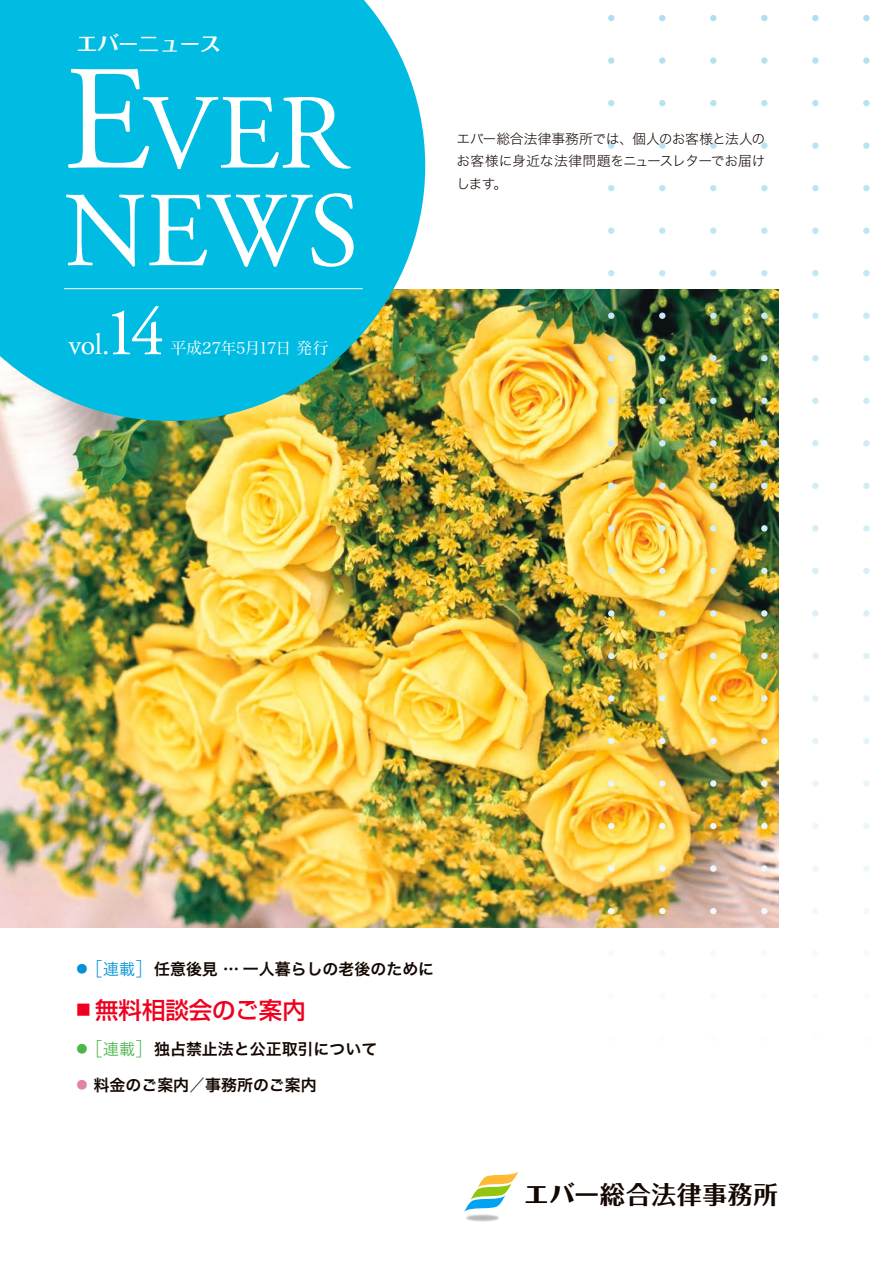
<style>
.page{position:relative;width:893px;height:1263px;background:#fff}
.page>*{position:absolute;margin:0;border:0;box-sizing:border-box;transform-origin:0 0}
.t1{font:106.35px/97.6px "Adobe Garamond Pro";letter-spacing:-.01em;color:#fff}
.t2{font:68.1px "Adobe Garamond Pro";color:#fff}
.t3{font:29.7px "Adobe Garamond Pro";color:#fff}
.t4{font:700 24.75px "Folk Pro";letter-spacing:.035em;color:#140700}
.t5{font:500 23.4px "Shin Go Pr 6 N";color:#ef001e}
.t6{font:700 21.3px "Folk Pro";color:#fff}
.t7{font:15.9px "Hira Kaku Std N W6";color:#140700}
.t8{font:15.9px "Hira Min Std N W3";letter-spacing:-.005em;color:#fff}
.t9{font:13.8px/22.4px "Hira Kaku Std N W2";letter-spacing:-.02em;color:#140700;text-align:justify}
.s1{font-size:148.8px}
.s2{font-size:11.1px;color:#0093d6}
.s3{font-family:"Hira Kaku Std N W1";font-size:19.2px;color:#0093d6}
.s4{font-family:"Hira Kaku Std N W3";color:#0093d6}
.s5{font-size:11.1px;color:#4cb54b}
.s6{font-family:"Hira Kaku Std N W1";font-size:19.2px;color:#4cb54b}
.s7{font-family:"Hira Kaku Std N W3";color:#4cb54b}
.s8{font-size:11.1px;color:#e285a0}
.s9{font-family:"Hira Kaku Std N W1"}
.s10{font-weight:800}
</style>
<div class="page">
<img style="left:0;top:289px;width:778px;height:638px">
<svg style="left:0;top:0;width:425px;height:421px;background:#14b9d6"></svg>
<div style="left:0;top:0;width:76px;height:85px;background:#00bbe2"></div>
<svg style="left:863px;top:15px;width:7px;height:6px"></svg>
<svg style="left:863px;top:57px;width:7px;height:7px"></svg>
<svg style="left:863px;top:100px;width:7px;height:6px"></svg>
<svg style="left:863px;top:142px;width:7px;height:7px"></svg>
<svg style="left:863px;top:185px;width:7px;height:6px"></svg>
<svg style="left:863px;top:227px;width:7px;height:7px"></svg>
<svg style="left:863px;top:270px;width:7px;height:6px"></svg>
<svg style="left:863px;top:313px;width:7px;height:6px"></svg>
<svg style="left:863px;top:355px;width:7px;height:6px"></svg>
<svg style="left:863px;top:398px;width:7px;height:6px"></svg>
<svg style="left:863px;top:440px;width:7px;height:6px"></svg>
<svg style="left:863px;top:483px;width:7px;height:6px"></svg>
<svg style="left:863px;top:525px;width:7px;height:6px"></svg>
<svg style="left:863px;top:568px;width:7px;height:6px"></svg>
<svg style="left:863px;top:610px;width:7px;height:7px"></svg>
<svg style="left:863px;top:653px;width:7px;height:6px"></svg>
<svg style="left:863px;top:695px;width:7px;height:7px"></svg>
<svg style="left:863px;top:738px;width:7px;height:6px"></svg>
<svg style="left:863px;top:780px;width:7px;height:7px"></svg>
<svg style="left:863px;top:823px;width:7px;height:6px"></svg>
<svg style="left:863px;top:865px;width:7px;height:7px"></svg>
<svg style="left:863px;top:908px;width:6px;height:6px"></svg>
<svg style="left:864px;top:951px;width:5px;height:5px"></svg>
<svg style="left:812px;top:15px;width:7px;height:6px"></svg>
<svg style="left:812px;top:57px;width:7px;height:7px"></svg>
<svg style="left:812px;top:100px;width:7px;height:6px"></svg>
<svg style="left:812px;top:142px;width:7px;height:7px"></svg>
<svg style="left:812px;top:185px;width:7px;height:6px"></svg>
<svg style="left:812px;top:227px;width:7px;height:7px"></svg>
<svg style="left:812px;top:270px;width:7px;height:6px"></svg>
<svg style="left:812px;top:313px;width:7px;height:6px"></svg>
<svg style="left:812px;top:355px;width:7px;height:6px"></svg>
<svg style="left:812px;top:398px;width:7px;height:6px"></svg>
<svg style="left:812px;top:440px;width:7px;height:6px"></svg>
<svg style="left:812px;top:483px;width:7px;height:6px"></svg>
<svg style="left:812px;top:525px;width:7px;height:6px"></svg>
<svg style="left:812px;top:568px;width:7px;height:6px"></svg>
<svg style="left:812px;top:610px;width:7px;height:7px"></svg>
<svg style="left:812px;top:653px;width:7px;height:6px"></svg>
<svg style="left:812px;top:695px;width:7px;height:7px"></svg>
<svg style="left:812px;top:738px;width:7px;height:6px"></svg>
<svg style="left:812px;top:780px;width:7px;height:7px"></svg>
<svg style="left:812px;top:823px;width:7px;height:6px"></svg>
<svg style="left:812px;top:865px;width:7px;height:7px"></svg>
<svg style="left:812px;top:908px;width:6px;height:6px"></svg>
<svg style="left:813px;top:951px;width:5px;height:5px"></svg>
<svg style="left:761px;top:15px;width:6px;height:6px"></svg>
<svg style="left:761px;top:57px;width:6px;height:7px"></svg>
<svg style="left:761px;top:100px;width:6px;height:6px"></svg>
<svg style="left:761px;top:142px;width:6px;height:7px"></svg>
<svg style="left:761px;top:185px;width:6px;height:6px"></svg>
<svg style="left:761px;top:227px;width:6px;height:7px"></svg>
<svg style="left:761px;top:270px;width:6px;height:6px"></svg>
<svg style="left:761px;top:313px;width:6px;height:6px"></svg>
<svg style="left:761px;top:355px;width:6px;height:6px"></svg>
<svg style="left:761px;top:398px;width:6px;height:6px"></svg>
<svg style="left:761px;top:440px;width:6px;height:6px"></svg>
<svg style="left:761px;top:483px;width:6px;height:6px"></svg>
<svg style="left:761px;top:525px;width:6px;height:6px"></svg>
<svg style="left:761px;top:568px;width:6px;height:6px"></svg>
<svg style="left:761px;top:610px;width:6px;height:7px"></svg>
<svg style="left:761px;top:653px;width:6px;height:6px"></svg>
<svg style="left:761px;top:695px;width:6px;height:7px"></svg>
<svg style="left:761px;top:738px;width:6px;height:6px"></svg>
<svg style="left:761px;top:780px;width:6px;height:7px"></svg>
<svg style="left:761px;top:823px;width:6px;height:6px"></svg>
<svg style="left:761px;top:865px;width:6px;height:7px"></svg>
<svg style="left:761px;top:908px;width:6px;height:6px"></svg>
<svg style="left:762px;top:951px;width:5px;height:5px"></svg>
<svg style="left:710px;top:15px;width:6px;height:6px"></svg>
<svg style="left:710px;top:57px;width:6px;height:7px"></svg>
<svg style="left:710px;top:100px;width:6px;height:6px"></svg>
<svg style="left:710px;top:142px;width:6px;height:7px"></svg>
<svg style="left:710px;top:185px;width:6px;height:6px"></svg>
<svg style="left:710px;top:227px;width:6px;height:7px"></svg>
<svg style="left:710px;top:270px;width:6px;height:6px"></svg>
<svg style="left:710px;top:313px;width:6px;height:6px"></svg>
<svg style="left:710px;top:355px;width:6px;height:6px"></svg>
<svg style="left:710px;top:398px;width:6px;height:6px"></svg>
<svg style="left:710px;top:440px;width:6px;height:6px"></svg>
<svg style="left:710px;top:483px;width:6px;height:6px"></svg>
<svg style="left:710px;top:525px;width:6px;height:6px"></svg>
<svg style="left:710px;top:568px;width:6px;height:6px"></svg>
<svg style="left:710px;top:610px;width:6px;height:7px"></svg>
<svg style="left:710px;top:653px;width:6px;height:6px"></svg>
<svg style="left:710px;top:695px;width:6px;height:7px"></svg>
<svg style="left:710px;top:738px;width:6px;height:6px"></svg>
<svg style="left:710px;top:780px;width:6px;height:7px"></svg>
<svg style="left:710px;top:823px;width:6px;height:6px"></svg>
<svg style="left:710px;top:865px;width:6px;height:7px"></svg>
<svg style="left:710px;top:908px;width:6px;height:6px"></svg>
<svg style="left:710px;top:951px;width:6px;height:5px"></svg>
<svg style="left:659px;top:15px;width:6px;height:6px"></svg>
<svg style="left:659px;top:57px;width:6px;height:7px"></svg>
<svg style="left:659px;top:100px;width:6px;height:6px"></svg>
<svg style="left:659px;top:142px;width:6px;height:7px"></svg>
<svg style="left:659px;top:185px;width:6px;height:6px"></svg>
<svg style="left:659px;top:227px;width:6px;height:7px"></svg>
<svg style="left:659px;top:270px;width:6px;height:6px"></svg>
<svg style="left:659px;top:313px;width:6px;height:6px"></svg>
<svg style="left:659px;top:355px;width:6px;height:6px"></svg>
<svg style="left:659px;top:398px;width:6px;height:6px"></svg>
<svg style="left:659px;top:440px;width:6px;height:6px"></svg>
<svg style="left:659px;top:483px;width:6px;height:6px"></svg>
<svg style="left:659px;top:525px;width:6px;height:6px"></svg>
<svg style="left:659px;top:568px;width:6px;height:6px"></svg>
<svg style="left:659px;top:610px;width:6px;height:7px"></svg>
<svg style="left:659px;top:653px;width:6px;height:6px"></svg>
<svg style="left:659px;top:695px;width:6px;height:7px"></svg>
<svg style="left:659px;top:738px;width:6px;height:6px"></svg>
<svg style="left:659px;top:780px;width:6px;height:7px"></svg>
<svg style="left:659px;top:823px;width:6px;height:6px"></svg>
<svg style="left:659px;top:865px;width:6px;height:7px"></svg>
<svg style="left:659px;top:908px;width:6px;height:6px"></svg>
<svg style="left:659px;top:951px;width:6px;height:5px"></svg>
<svg style="left:608px;top:15px;width:6px;height:6px"></svg>
<svg style="left:608px;top:57px;width:6px;height:7px"></svg>
<svg style="left:608px;top:100px;width:6px;height:6px"></svg>
<svg style="left:608px;top:142px;width:6px;height:7px"></svg>
<svg style="left:608px;top:185px;width:6px;height:6px"></svg>
<svg style="left:608px;top:227px;width:6px;height:7px"></svg>
<svg style="left:608px;top:270px;width:6px;height:6px"></svg>
<svg style="left:608px;top:313px;width:6px;height:6px"></svg>
<svg style="left:608px;top:355px;width:6px;height:6px"></svg>
<svg style="left:608px;top:398px;width:6px;height:6px"></svg>
<svg style="left:608px;top:440px;width:6px;height:6px"></svg>
<svg style="left:608px;top:483px;width:6px;height:6px"></svg>
<svg style="left:608px;top:525px;width:6px;height:6px"></svg>
<svg style="left:608px;top:568px;width:6px;height:6px"></svg>
<svg style="left:608px;top:610px;width:6px;height:7px"></svg>
<svg style="left:608px;top:653px;width:6px;height:6px"></svg>
<svg style="left:608px;top:695px;width:6px;height:7px"></svg>
<svg style="left:608px;top:738px;width:6px;height:6px"></svg>
<svg style="left:608px;top:780px;width:6px;height:7px"></svg>
<svg style="left:608px;top:823px;width:6px;height:6px"></svg>
<svg style="left:608px;top:865px;width:6px;height:7px"></svg>
<svg style="left:608px;top:908px;width:6px;height:6px"></svg>
<svg style="left:608px;top:951px;width:6px;height:5px"></svg>
<svg style="left:464px;top:1171px;width:55px;height:41px"></svg>
<img style="left:466px;top:1215px;width:33px;height:6px">
<hr style="left:64px;top:288px;width:299px;height:1px;background:#fff">
<h3 class="t6" style="left:76px;top:26px;width:146px">エバーニュース</h3>
<h1 class="t1" style="left:64px;top:89px;width:297px"><span class="s1">E</span>VER<br>NEWS</h1>
<h2 class="t2" style="left:104px;top:292px;width:62px">14</h2>
<h3 class="t3" style="left:69px;top:327px;width:42px">vol.</h3>
<p class="t8" style="left:171px;top:337px;width:159px">平成27年5月17日発行</p>
<p class="t9" style="left:456px;top:127px;width:310px">エバー総合法律事務所では、個人のお客様と法人のお客様に身近な法律問題をニュースレターでお届けします。</p>
<p class="t7" style="left:77px;top:957px;width:359px"><span class="s2">●</span><span class="s3">［</span><span class="s4">連載</span><span class="s3">］</span>任意後見 … 一人暮らしの老後のために</p>
<h3 class="t5" style="left:77px;top:991px;width:231px"><sup>■</sup> 無料相談会のご案内</h3>
<p class="t7" style="left:77px;top:1036px;width:302px"><span class="s5">●</span><span class="s6">［</span><span class="s7">連載</span><span class="s6">］</span>独占禁止法と公正取引について</p>
<p class="t7" style="left:77px;top:1073px;width:242px"><span class="s8">●</span> 料金のご案内<span class="s9">／</span>事務所のご案内</p>
<h3 class="t4" style="left:524px;top:1174px;width:256px"><span class="s10">エバー</span>総合法律事務所</h3>
</div>
